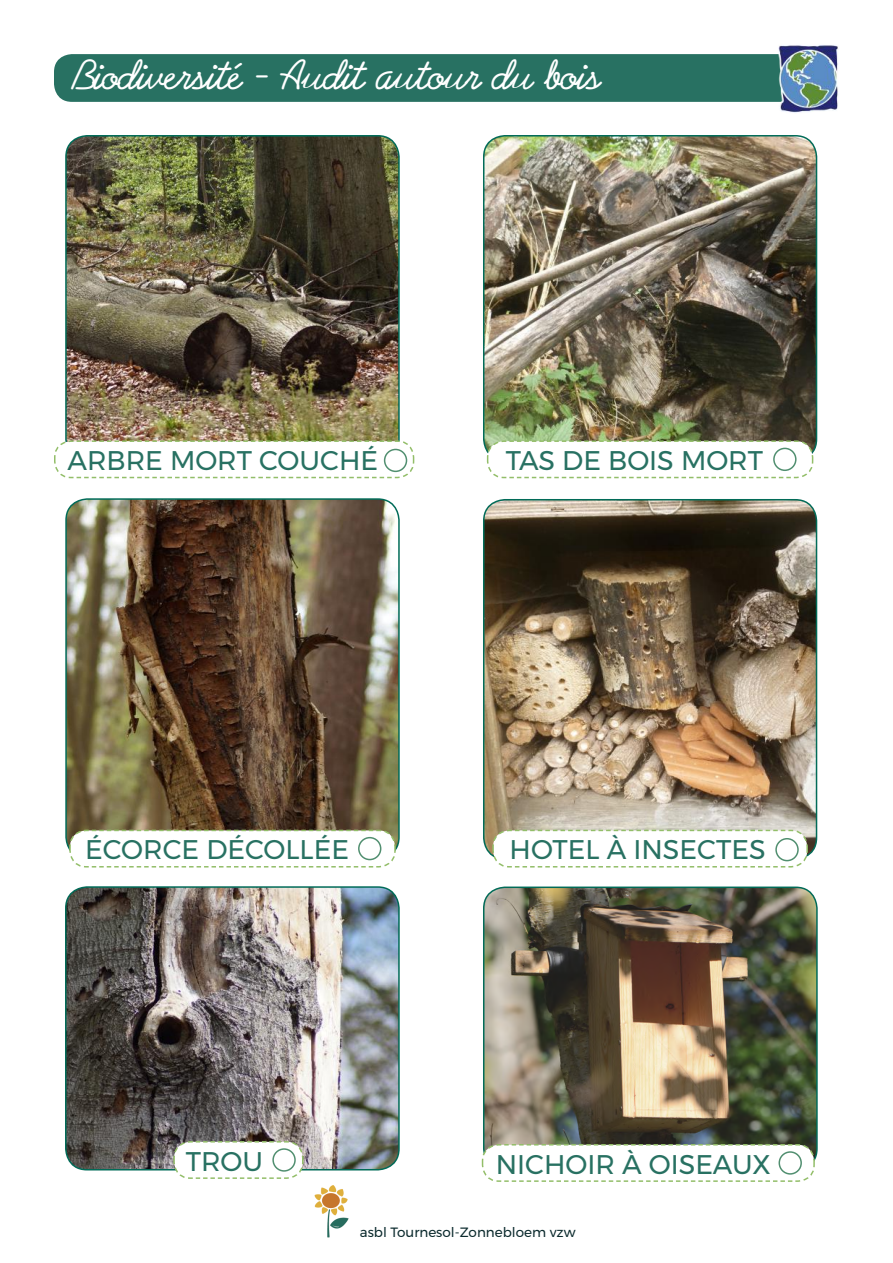
<style>
.page{position:relative;width:893px;height:1263px;background:#fff}
.page>*{position:absolute;margin:0;border:0;box-sizing:border-box;transform-origin:0 0}
.t1{font:45px "Abrazo Script S Si Normal";letter-spacing:-.015em;color:#fff}
.t2{font:27px "Montserrat";color:#287162}
.t3{font:13.5px "Montserrat";color:#0c2b2e}
</style>
<div class="page">
<img style="left:314px;top:1185px;width:35px;height:53px">
<div style="left:54px;top:54px;width:777px;height:48px;background:#287162;border-radius:18px"></div>
<img style="left:768px;top:45px;width:70px;height:68px">
<img style="left:66px;top:889px;width:333px;height:281px">
<div style="left:65px;top:886px;width:335px;height:284px;border:2px solid #016b58;border-radius:21px"></div>
<img style="left:484px;top:889px;width:333px;height:269px">
<div style="left:483px;top:886px;width:335px;height:284px;border:2px solid #016b58;border-radius:21px"></div>
<img style="left:68px;top:501px;width:330px;height:349px">
<div style="left:65px;top:498px;width:335px;height:361px;border:2px solid #016b58;border-radius:21px"></div>
<img style="left:484px;top:136px;width:332px;height:316px">
<div style="left:483px;top:135px;width:334px;height:326px;border:2px solid #016b58;border-radius:21px"></div>
<img style="left:484px;top:500px;width:332px;height:356px">
<div style="left:483px;top:499px;width:334px;height:361px;border:2px solid #016b58;border-radius:21px"></div>
<img style="left:66px;top:136px;width:331px;height:304px">
<div style="left:65px;top:135px;width:335px;height:326px;border:2px solid #016b58;border-radius:21px"></div>
<svg style="left:173px;top:1140px;width:131px;height:39px"></svg>
<svg style="left:69px;top:829px;width:327px;height:39px"></svg>
<svg style="left:492px;top:829px;width:317px;height:39px"></svg>
<svg style="left:481px;top:1143px;width:335px;height:39px"></svg>
<svg style="left:54px;top:440px;width:361px;height:39px"></svg>
<svg style="left:486px;top:440px;width:328px;height:39px"></svg>
<div style="left:272px;top:1148px;width:24px;height:24px;border:2px solid #518f70;border-radius:50%"></div>
<div style="left:358px;top:837px;width:23px;height:23px;border:2px solid #518f70;border-radius:50%"></div>
<div style="left:775px;top:838px;width:24px;height:23px;border:2px solid #518f70;border-radius:50%"></div>
<div style="left:778px;top:1151px;width:24px;height:24px;border:2px solid #518f70;border-radius:50%"></div>
<div style="left:384px;top:449px;width:23px;height:23px;border:2px solid #518f70;border-radius:50%"></div>
<div style="left:773px;top:448px;width:23px;height:23px;border:2px solid #518f70;border-radius:50%"></div>
<h1 class="t1" style="left:71px;top:53px;width:531px">Biodiversité - Audit autour du bois</h1>
<p class="t2" style="left:67px;top:440px;width:312px">ARBRE MORT COUCHÉ</p>
<p class="t2" style="left:506px;top:440px;width:259px">TAS DE BOIS MORT</p>
<p class="t2" style="left:85px;top:829px;width:265px">ÉCORCE DÉCOLLÉE</p>
<p class="t2" style="left:510px;top:829px;width:258px">HOTEL À INSECTES</p>
<p class="t2" style="left:186px;top:1140px;width:79px">TROU</p>
<p class="t2" style="left:496px;top:1143px;width:276px">NICHOIR À OISEAUX</p>
<p class="t3" style="left:360px;top:1222px;width:217px">asbl Tournesol-Zonnebloem vzw</p>
</div>
